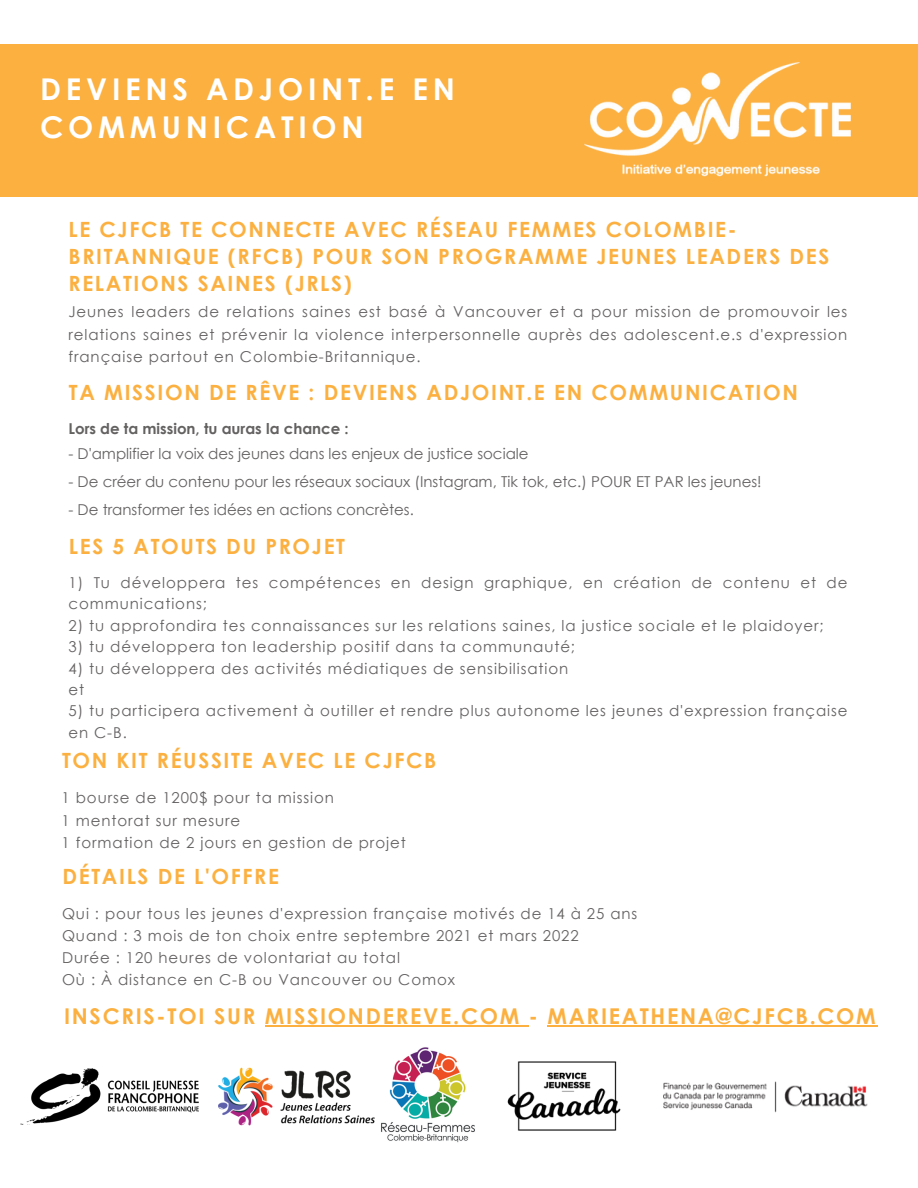
<style>
.page{position:relative;width:918px;height:1188px;background:#fff}
.page>*{position:absolute;margin:0;border:0;box-sizing:border-box;transform-origin:0 0}
.t1{font:700 30px/38.1px "Century Gothic";letter-spacing:.16em;color:#fff}
.t2{font:700 21.75px "Century Gothic";letter-spacing:.08em;color:#fbb040}
.t3{font:700 21px/27px "Century Gothic";letter-spacing:.08em;color:#fbb040}
.t4{font:15px/21.3px "Century Gothic";letter-spacing:.06em;color:#646161}
.t5{font:15px "Century Gothic";color:#646161}
.t6{font:700 15px "Century Gothic";color:#646161}
</style>
<div class="page">
<div style="left:0;top:45px;width:918px;height:152px;background:#fbb040"></div>
<img style="left:585px;top:62px;width:265px;height:115px">
<img style="left:663px;top:1081px;width:205px;height:32px">
<img style="left:507px;top:1061px;width:114px;height:70px">
<img style="left:20px;top:1068px;width:178px;height:56px">
<img style="left:374px;top:1047px;width:101px;height:96px">
<img style="left:218px;top:1067px;width:156px;height:59px">
<hr style="left:265px;top:1025px;width:264px;height:2px;background:#fbb040">
<hr style="left:548px;top:1025px;width:330px;height:2px;background:#fbb040">
<p class="t1" style="left:40px;top:69px;width:416px">DEVIENS ADJOINT.E EN<br>COMMUNICATION</p>
<p class="t3" style="left:68px;top:215px;width:763px">LE CJFCB TE CONNECTE AVEC RÉSEAU FEMMES COLOMBIE-<br>BRITANNIQUE (RFCB) POUR SON PROGRAMME JEUNES LEADERS DES<br>RELATIONS SAINES (JRLS)</p>
<p class="t4" style="left:68px;top:300px;width:780px;line-height:22.5px;text-align:justify">Jeunes leaders de relations saines est basé à Vancouver et a pour mission de promouvoir les relations saines et prévenir la violence interpersonnelle auprès des adolescent.e.s d'expression française partout en Colombie-Britannique.</p>
<p class="t3" style="left:69px;top:378px;width:730px">TA MISSION DE RÊVE : DEVIENS ADJOINT.E EN COMMUNICATION</p>
<p class="t6" style="left:68px;top:419px;width:282px">Lors de ta mission, tu auras la chance :</p>
<p class="t5" style="left:68px;top:444px;width:462px">- D'amplifier la voix des jeunes dans les enjeux de justice sociale</p>
<p class="t5" style="left:68px;top:472px;width:695px">- De créer du contenu pour les réseaux sociaux (Instagram, Tik tok, etc.) POUR ET PAR les jeunes!</p>
<p class="t5" style="left:68px;top:500px;width:347px">- De transformer tes idées en actions concrètes.</p>
<p class="t3" style="left:69px;top:532px;width:278px">LES 5 ATOUTS DU PROJET</p>
<p class="t4" style="left:68px;top:571px;width:781px">1) Tu développera tes compétences en design graphique, en création de contenu et de communications;</p>
<p class="t4" style="left:68px;top:614px;width:757px">2) tu approfondira tes connaissances sur les relations saines, la justice sociale et le plaidoyer;</p>
<p class="t4" style="left:68px;top:636px;width:508px">3) tu développera ton leadership positif dans ta communauté;</p>
<p class="t4" style="left:68px;top:657px;width:501px">4) tu développera des activités médiatiques de sensibilisation</p>
<p class="t4" style="left:68px;top:678px;width:17px">et</p>
<p class="t4" style="left:68px;top:700px;width:781px">5) tu participera activement à outiller et rendre plus autonome les jeunes d'expression française en C-B.</p>
<p class="t3" style="left:62px;top:747px;width:376px">TON KIT RÉUSSITE AVEC LE CJFCB</p>
<p class="t4" style="left:62px;top:787px;width:274px">1 bourse de 1200$ pour ta mission</p>
<p class="t4" style="left:62px;top:809px;width:180px">1 mentorat sur mesure</p>
<p class="t4" style="left:62px;top:831px;width:346px">1 formation de 2 jours en gestion de projet</p>
<p class="t3" style="left:62px;top:862px;width:218px">DÉTAILS DE L'OFFRE</p>
<p class="t4" style="left:62px;top:902px;width:577px">Qui : pour tous les jeunes d'expression française motivés de 14 à 25 ans</p>
<p class="t4" style="left:62px;top:924px;width:518px">Quand : 3 mois de ton choix entre septembre 2021 et mars 2022</p>
<p class="t4" style="left:62px;top:946px;width:339px">Durée : 120 heures de volontariat au total</p>
<p class="t4" style="left:62px;top:969px;width:394px">Où : À distance en C-B ou Vancouver ou Comox</p>
<p class="t2" style="left:64px;top:1002px;width:813px">INSCRIS-TOI SUR MISSIONDEREVE.COM - MARIEATHENA@CJFCB.COM</p>
</div>
